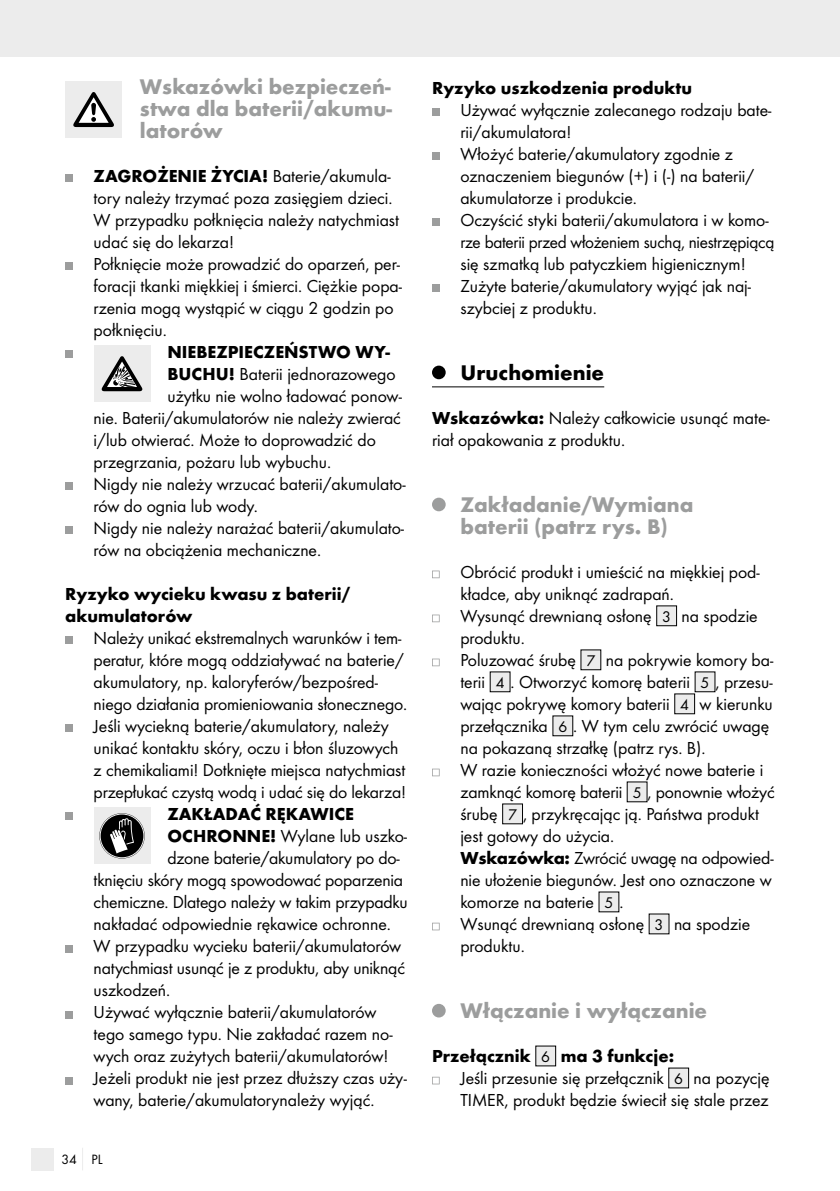
<style>
.page{position:relative;width:840px;height:1191px;background:#fff}
.page>*{position:absolute;margin:0;border:0;box-sizing:border-box;transform-origin:0 0}
.t1{font:700 22px/22px "Futura";color:#9c9d9d;text-align:justify}
.t2{font:700 22px "Futura";color:#000}
.t3{font:18px/22px "Futura Boo";color:#000}
.t4{font:700 18px/22px "Futura";color:#000}
.t5{font:14px "Futura Boo";color:#000}
.s1{font-family:"Futura Boo";font-weight:400}
.s2{font-family:"Futura";font-weight:700}
.s3{font-size:16px}
.s4{font-family:"Futura Boo";font-weight:400;font-size:16px}
</style>
<div class="page">
<div style="left:0;top:0;width:839px;height:57px;background:#ececec"></div>
<div style="left:31px;top:1147px;width:23px;height:23px;background:#ececec"></div>
<svg style="left:82px;top:1148px;width:1px;height:22px"></svg>
<div style="left:65px;top:81px;width:57px;height:57px;background:#ececec"></div>
<svg style="left:73px;top:92px;width:41px;height:35px"></svg>
<div style="left:65px;top:174px;width:8px;height:8px;background:#9c9d9d"></div>
<div style="left:65px;top:262px;width:8px;height:8px;background:#9c9d9d"></div>
<div style="left:65px;top:350px;width:8px;height:8px;background:#9c9d9d"></div>
<div style="left:94px;top:345px;width:56px;height:57px;background:#ececec"></div>
<svg style="left:102px;top:356px;width:40px;height:35px"></svg>
<div style="left:65px;top:482px;width:8px;height:8px;background:#9c9d9d"></div>
<div style="left:65px;top:526px;width:8px;height:8px;background:#9c9d9d"></div>
<div style="left:65px;top:636px;width:8px;height:8px;background:#9c9d9d"></div>
<div style="left:65px;top:724px;width:8px;height:8px;background:#9c9d9d"></div>
<div style="left:65px;top:812px;width:8px;height:8px;background:#9c9d9d"></div>
<div style="left:94px;top:807px;width:56px;height:57px;background:#ececec"></div>
<svg style="left:99px;top:813px;width:46px;height:45px"></svg>
<div style="left:65px;top:944px;width:8px;height:8px;background:#9c9d9d"></div>
<div style="left:65px;top:1010px;width:8px;height:8px;background:#9c9d9d"></div>
<div style="left:65px;top:1076px;width:8px;height:8px;background:#9c9d9d"></div>
<hr style="left:432px;top:386px;width:172px;height:1px;background:#000">
<div style="left:432px;top:108px;width:7px;height:8px;background:#9c9d9d"></div>
<div style="left:432px;top:152px;width:7px;height:8px;background:#9c9d9d"></div>
<div style="left:432px;top:218px;width:7px;height:8px;background:#9c9d9d"></div>
<div style="left:432px;top:284px;width:7px;height:8px;background:#9c9d9d"></div>
<div style="left:432px;top:365px;width:13px;height:14px;background:#000;border-radius:50%"></div>
<div style="left:432px;top:497px;width:13px;height:14px;background:#9c9d9d;border-radius:50%"></div>
<svg style="left:432px;top:570px;width:7px;height:8px"></svg>
<svg style="left:432px;top:614px;width:7px;height:8px"></svg>
<div style="left:656px;top:606px;width:20px;height:20px;background:#ececec"></div>
<div style="left:655px;top:605px;width:21px;height:21px;border:1px solid #000"></div>
<svg style="left:432px;top:658px;width:7px;height:8px"></svg>
<div style="left:580px;top:650px;width:20px;height:20px;background:#ececec"></div>
<div style="left:490px;top:672px;width:19px;height:20px;background:#ececec"></div>
<div style="left:694px;top:672px;width:20px;height:20px;background:#ececec"></div>
<div style="left:674px;top:694px;width:20px;height:20px;background:#ececec"></div>
<div style="left:552px;top:716px;width:20px;height:20px;background:#ececec"></div>
<svg style="left:432px;top:768px;width:7px;height:8px"></svg>
<div style="left:626px;top:782px;width:20px;height:20px;background:#ececec"></div>
<div style="left:502px;top:804px;width:20px;height:20px;background:#ececec"></div>
<div style="left:598px;top:892px;width:20px;height:20px;background:#ececec"></div>
<svg style="left:432px;top:922px;width:7px;height:8px"></svg>
<div style="left:648px;top:914px;width:20px;height:20px;background:#ececec"></div>
<div style="left:432px;top:1003px;width:13px;height:14px;background:#9c9d9d;border-radius:50%"></div>
<div style="left:535px;top:1046px;width:20px;height:20px;background:#ececec"></div>
<svg style="left:432px;top:1076px;width:7px;height:8px"></svg>
<div style="left:668px;top:1068px;width:20px;height:20px;background:#ececec"></div>
<p class="t1" style="left:140px;top:75px;width:254px">Wskazówki bezpieczeń&shy;stwa dla baterii/akumu&shy;latorów</p>
<p class="t4" style="left:94px;top:165px;width:298px">ZAGROŻENIE ŻYCIA! <span class="s1">Baterie/akumula-</span></p>
<p class="t3" style="left:94px;top:187px;width:310px">tory należy trzymać poza zasięgiem dzieci.<br>W przypadku połknięcia należy natychmiast udać się do lekarza!<br>Połknięcie może prowadzić do oparzeń, per&shy;foracji tkanki miękkiej i śmierci. Ciężkie popa&shy;rzenia mogą wystąpić w ciągu 2 godzin po połknięciu.</p>
<p class="t4" style="left:167px;top:341px;width:224px">NIEBEZPIECZEŃSTWO WY-</p>
<p class="t3" style="left:167px;top:363px;width:229px"><span class="s2">BUCHU!</span> Baterii jednorazowego</p>
<p class="t3" style="left:167px;top:385px;width:236px">użytku nie wolno ładować ponow-</p>
<p class="t3" style="left:94px;top:407px;width:308px">nie. Baterii/akumulatorów nie należy zwierać</p>
<p class="t3" style="left:94px;top:429px;width:283px">i/lub otwierać. Może to doprowadzić do</p>
<p class="t3" style="left:94px;top:451px;width:239px">przegrzania, pożaru lub wybuchu.</p>
<p class="t3" style="left:94px;top:473px;width:313px">Nigdy nie należy wrzucać baterii/akumulato-</p>
<p class="t3" style="left:94px;top:495px;width:166px">rów do ognia lub wody.</p>
<p class="t3" style="left:94px;top:517px;width:312px">Nigdy nie należy narażać baterii/akumulato-</p>
<p class="t3" style="left:94px;top:539px;width:229px">rów na obciążenia mechaniczne.</p>
<p class="t4" style="left:65px;top:583px;width:286px">Ryzyko wycieku kwasu z baterii/ akumulatorów</p>
<p class="t3" style="left:94px;top:627px;width:315px">Należy unikać ekstremalnych warunków i tem&shy;peratur, które mogą oddziaływać na baterie/ akumulatory, np. kaloryferów/bezpośred&shy;niego działania promieniowania słonecznego.<br>Jeśli wyciekną baterie/akumulatory, należy unikać kontaktu skóry, oczu i błon śluzowych z chemikaliami! Dotknięte miejsca natychmiast przepłukać czystą wodą i udać się do lekarza!</p>
<p class="t4" style="left:167px;top:803px;width:188px">ZAKŁADAĆ RĘKAWICE</p>
<p class="t3" style="left:167px;top:825px;width:241px"><span class="s2">OCHRONNE!</span> Wylane lub uszko-</p>
<p class="t3" style="left:167px;top:847px;width:234px">dzone baterie/akumulatory po do-</p>
<p class="t3" style="left:94px;top:869px;width:311px">tknięciu skóry mogą spowodować poparzenia</p>
<p class="t3" style="left:94px;top:891px;width:315px">chemiczne. Dlatego należy w takim przypadku</p>
<p class="t3" style="left:94px;top:913px;width:298px">nakładać odpowiednie rękawice ochronne.</p>
<p class="t3" style="left:94px;top:935px;width:309px">W przypadku wycieku baterii/akumulatorów</p>
<p class="t3" style="left:94px;top:957px;width:313px">natychmiast usunąć je z produktu, aby uniknąć</p>
<p class="t3" style="left:94px;top:979px;width:78px">uszkodzeń.</p>
<p class="t3" style="left:94px;top:1001px;width:284px">Używać wyłącznie baterii/akumulatorów</p>
<p class="t3" style="left:94px;top:1023px;width:300px">tego samego typu. Nie zakładać razem no-</p>
<p class="t3" style="left:94px;top:1045px;width:296px">wych oraz zużytych baterii/akumulatorów!</p>
<p class="t3" style="left:94px;top:1067px;width:314px">Jeżeli produkt nie jest przez dłuższy czas uży-</p>
<p class="t3" style="left:94px;top:1089px;width:282px">wany, baterie/akumulatorynależy wyjąć.</p>
<p class="t5" style="left:61px;top:1151px;width:43px">34 PL</p>
<p class="t4" style="left:432px;top:77px;width:261px">Ryzyko uszkodzenia produktu</p>
<p class="t3" style="left:460px;top:99px;width:315px">Używać wyłącznie zalecanego rodzaju bate&shy;rii/akumulatora!<br>Włożyć baterie/akumulatory zgodnie z oznaczeniem biegunów (+) i (-) na baterii/ akumulatorze i produkcie.<br>Oczyścić styki baterii/akumulatora i w komo&shy;rze baterii przed włożeniem suchą, niestrzępiącą się szmatką lub patyczkiem higienicznym!<br>Zużyte baterie/akumulatory wyjąć jak naj&shy;szybciej z produktu.</p>
<p class="t2" style="left:460px;top:359px;width:145px">Uruchomienie</p>
<p class="t3" style="left:432px;top:407px;width:339px"><span class="s2">Wskazówka:</span> Należy całkowicie usunąć mate&shy;riał opakowania z produktu.</p>
<p class="t1" style="left:460px;top:493px;width:234px">Zakładanie/Wymiana baterii (patrz rys. B)</p>
<p class="t3" style="left:460px;top:561px;width:315px">Obrócić produkt i umieścić na miękkiej pod&shy;kładce, aby uniknąć zadrapań.<br>Wysunąć drewnianą osłonę <span class="s3">3</span> na spodzie produktu.<br>Poluzować śrubę <span class="s3">7</span> na pokrywie komory ba&shy;terii <span class="s3">4</span> . Otworzyć komorę baterii <span class="s3">5</span> , przesu&shy;wając pokrywę komory baterii <span class="s3">4</span> w kierunku przełącznika <span class="s3">6</span> . W tym celu zwrócić uwagę na pokazaną strzałkę (patrz rys. B).<br>W razie konieczności włożyć nowe baterie i zamknąć komorę baterii <span class="s3">5</span> , ponownie włożyć śrubę <span class="s3">7</span> , przykręcając ją. Państwa produkt jest gotowy do użycia.<br><span class="s2">Wskazówka:</span> Zwrócić uwagę na odpowied&shy;nie ułożenie biegunów. Jest ono oznaczone w komorze na baterie <span class="s3">5</span> .<br>Wsunąć drewnianą osłonę <span class="s3">3</span> na spodzie produktu.</p>
<p class="t1" style="left:460px;top:999px;width:248px">Włączanie i wyłączanie</p>
<p class="t4" style="left:432px;top:1045px;width:243px">Przełącznik <span class="s4">6</span> ma 3 funkcje:</p>
<p class="t3" style="left:460px;top:1067px;width:310px">Jeśli przesunie się przełącznik <span class="s3">6</span> na pozycję<br>TIMER, produkt będzie świecił się stale przez</p>
</div>
